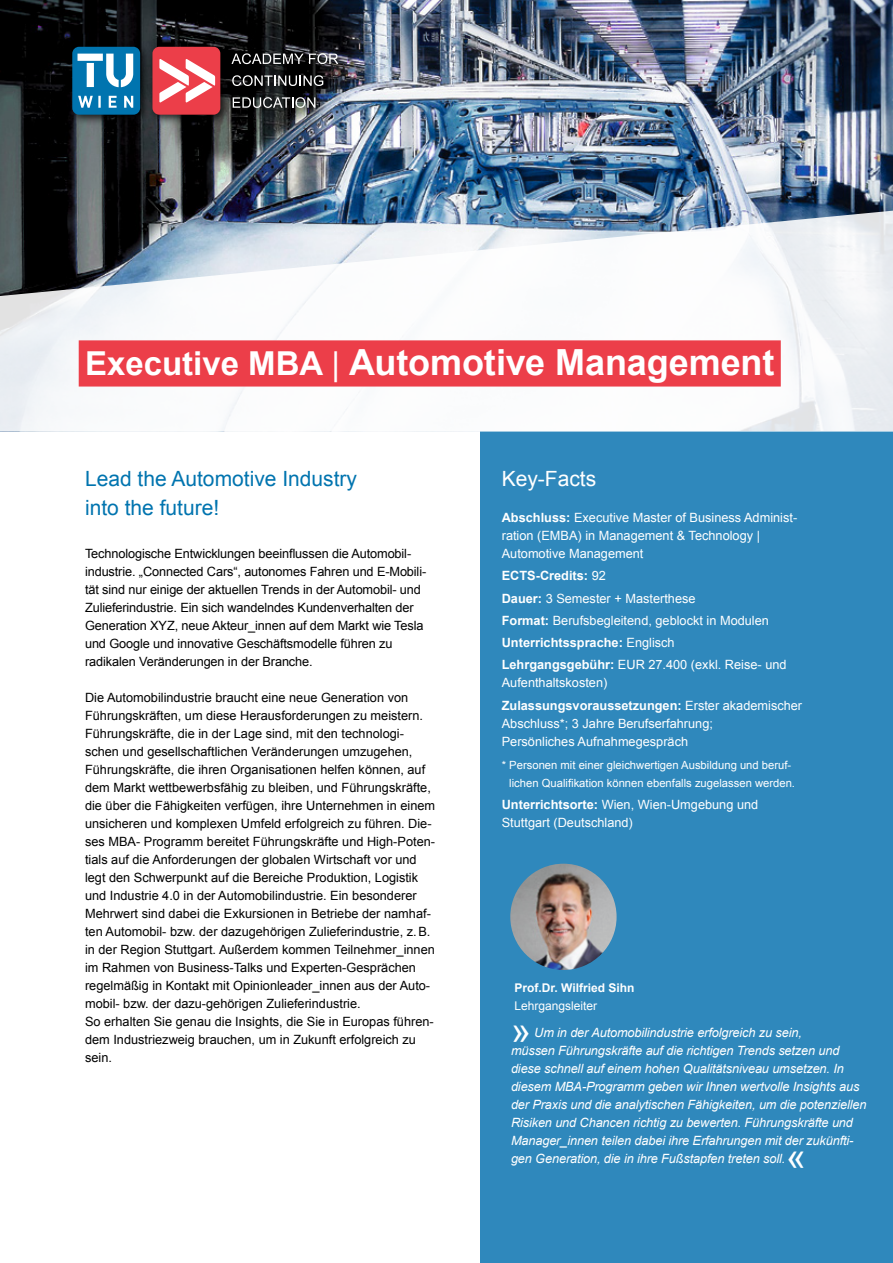
<style>
.page{position:relative;width:893px;height:1263px;background:#fff}
.page>*{position:absolute;margin:0;border:0;box-sizing:border-box;transform-origin:0 0}
.t1{font:700 36px "Arial";letter-spacing:-.005em;color:#fff}
.t2{font:36px "Arial";color:#fff}
.t3{font:21px/28.5px "Arial";color:#0074af}
.t4{font:21px "Arial";color:#fff}
.t5{font:12.75px/18px "Arial";color:#000}
.t6{font:12.75px/22.2px "Arial";color:#fff}
.t7{font:italic 12.75px/18px "Arial";letter-spacing:-.01em;color:#fff}
.t8{font:700 12px "Arial";color:#fff}
.t9{font:12px "Arial";color:#fff}
.t10{font:11.25px/18px "Arial";color:#fff}
.s1{font-size:33px}
.s2{font-weight:400;font-size:33px}
.s3{font-weight:700}
</style>
<div class="page">
<img style="left:0;top:0;width:893px;height:209px">
<div style="left:480px;top:432px;width:413px;height:831px;background:#2f88bc"></div>
<img style="left:510px;top:864px;width:107px;height:106px;border-radius:53px">
<svg style="left:0;top:209px;width:893px;height:223px"></svg>
<div style="left:79px;top:340px;width:702px;height:47px;background:#ec3e49"></div>
<div style="left:67px;top:42px;width:281px;height:84px;background:#000;opacity:.79"></div>
<svg style="left:231px;top:53px;width:107px;height:11px"></svg>
<svg style="left:232px;top:75px;width:91px;height:11px"></svg>
<svg style="left:233px;top:97px;width:82px;height:11px"></svg>
<svg style="left:72px;top:47px;width:68px;height:68px"></svg>
<svg style="left:152px;top:47px;width:68px;height:68px"></svg>
<h1 class="t1" style="left:85px;top:339px;width:691px"><span class="s1">Executive MBA</span> <span class="s2">|</span> Automotive Management</h1>
<h2 class="t3" style="left:85px;top:465px;width:273px">Lead the Automotive Industry into the future!</h2>
<p class="t5" style="left:85px;top:545px;width:343px">Technologische Entwicklungen beeinflussen die Automobil&shy;industrie. „Connected Cars“, autonomes Fahren und E-Mobili&shy;tät sind nur einige der aktuellen Trends in der Automobil- und Zulieferindustrie. Ein sich wandelndes Kundenverhalten der Generation XYZ, neue Akteur_innen auf dem Markt wie Tesla und Google und innovative Geschäftsmodelle führen zu radikalen Veränderungen in der Branche.</p>
<p class="t5" style="left:85px;top:689px;width:352px">Die Automobilindustrie braucht eine neue Generation von Führungskräften, um diese Herausforderungen zu meistern.<br>Führungskräfte, die in der Lage sind, mit den technologi&shy;schen und gesellschaftlichen Veränderungen umzugehen, Führungskräfte, die ihren Organisationen helfen können, auf dem Markt wettbewerbsfähig zu bleiben, und Führungskräfte, die über die Fähigkeiten verfügen, ihre Unternehmen in einem unsicheren und komplexen Umfeld erfolgreich zu führen. Die&shy;ses MBA- Programm bereitet Führungskräfte und High-Poten&shy;tials auf die Anforderungen der globalen Wirtschaft vor und legt den Schwerpunkt auf die Bereiche Produktion, Logistik und Industrie 4.0 in der Automobilindustrie. Ein besonderer Mehrwert sind dabei die Exkursionen in Betriebe der namhaf&shy;ten Automobil- bzw. der dazugehörigen Zulieferindustrie, z.B. in der Region Stuttgart. Außerdem kommen Teilnehmer_innen im Rahmen von Business-Talks und Experten-Gesprächen regelmäßig in Kontakt mit Opinionleader_innen aus der Auto&shy;mobil- bzw. der dazu-gehörigen Zulieferindustrie.<br>So erhalten Sie genau die Insights, die Sie in Europas führen&shy;dem Industriezweig brauchen, um in Zukunft erfolgreich zu sein.</p>
<h2 class="t4" style="left:502px;top:465px;width:96px">Key-Facts</h2>
<p class="t6" style="left:502px;top:509px;width:297px;line-height:18px"><span class="s3">Abschluss:</span> Executive Master of Business Administ&shy;ration (EMBA) in Management &amp; Technology |<br>Automotive Management</p>
<p class="t6" style="left:502px;top:565px;width:286px"><span class="s3">ECTS-Credits:</span> 92<br><span class="s3">Dauer:</span> 3 Semester + Masterthese<br><span class="s3">Format:</span> Berufsbegleitend, geblockt in Modulen <span class="s3">Unterrichtssprache:</span> Englisch <span class="s3">Lehrgangsgebühr:</span> EUR 27.400 (exkl. Reise- und</p>
<p class="t6" style="left:502px;top:672px;width:302px">Aufenthaltskosten)<br><span class="s3">Zulassungsvoraussetzungen:</span> Erster akademischer</p>
<p class="t6" style="left:502px;top:714px;width:213px;line-height:18px">Abschluss*; 3 Jahre Berufserfahrung;<br>Persönliches Aufnahmegespräch</p>
<p class="t10" style="left:509px;top:756px;width:287px;text-indent:-8px">* Personen mit einer gleichwertigen Ausbildung und beruf&shy;lichen Qualifikation können ebenfalls zugelassen werden.</p>
<p class="t6" style="left:502px;top:796px;width:258px;line-height:18px"><span class="s3">Unterrichtsorte:</span> Wien, Wien-Umgebung und<br>Stuttgart (Deutschland)</p>
<p class="t8" style="left:514px;top:980px;width:121px">Prof.Dr. Wilfried Sihn</p>
<p class="t9" style="left:514px;top:998px;width:84px">Lehrgangsleiter</p>
<h1 class="t2" style="left:511px;top:1006px;width:22px">»</h1>
<p class="t7" style="left:511px;top:1023px;width:357px;text-indent:23px">Um in der Automobilindustrie erfolgreich zu sein,<br>müssen Führungskräfte auf die richtigen Trends setzen und diese schnell auf einem hohen Qualitätsniveau umsetzen. In diesem MBA-Programm geben wir Ihnen wertvolle Insights aus der Praxis und die analytischen Fähigkeiten, um die potenziellen Risiken und Chancen richtig zu bewerten. Führungskräfte und Manager_innen teilen dabei ihre Erfahrungen mit der zukünfti&shy;gen Generation, die in ihre Fußstapfen treten soll.</p>
<h1 class="t2" style="left:786px;top:1132px;width:22px">«</h1>
</div>
